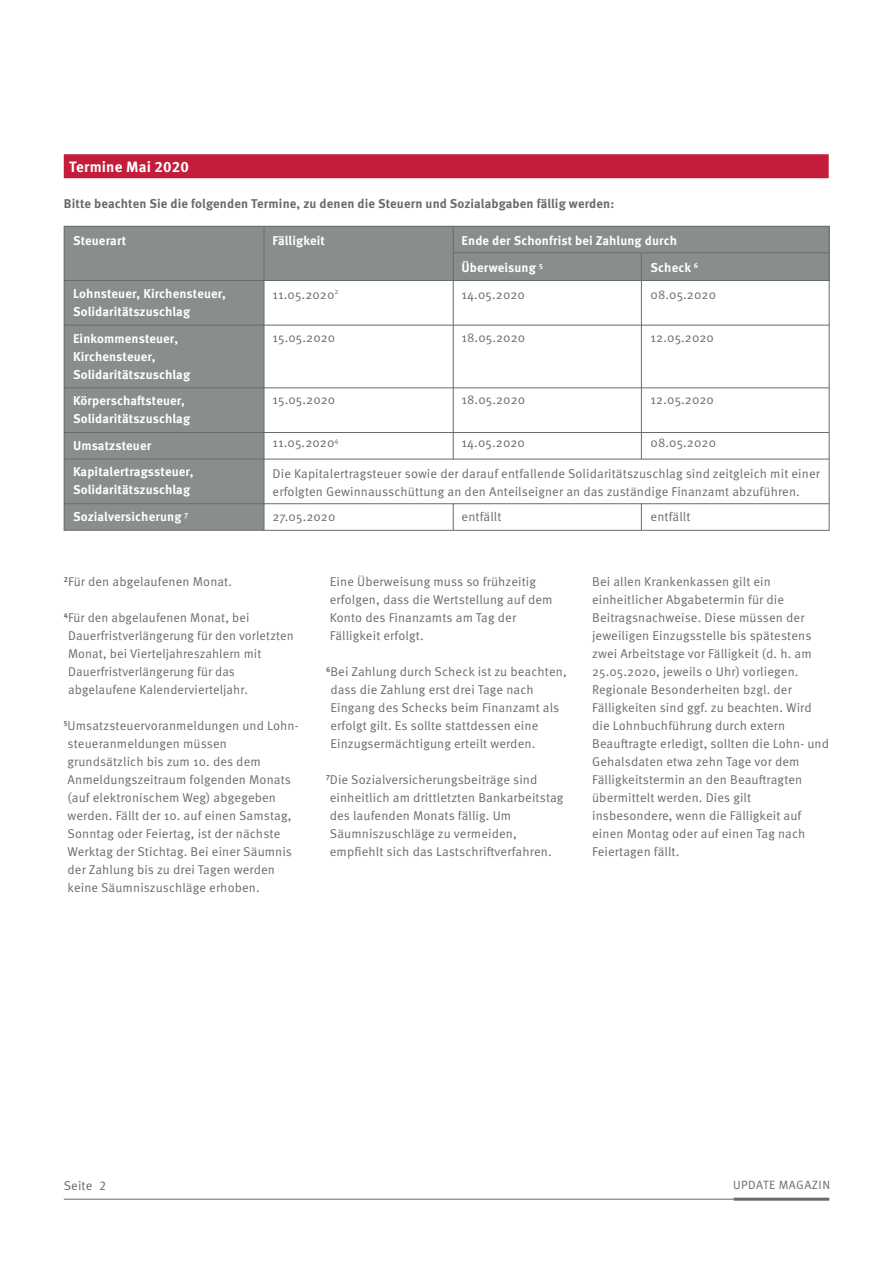
<style>
.page{position:relative;width:893px;height:1263px;background:#fff}
.page>*{position:absolute;margin:0;border:0;box-sizing:border-box;transform-origin:0 0}
.t1{font:700 15px "Meta Pro";letter-spacing:.01em;color:#fff}
.t2{font:12.75px/18px "Meta Pro";letter-spacing:.01em;color:#666c6c}
.t3{font:700 12.75px/18px "Meta Pro";letter-spacing:.01em;color:#fff}
.t4{font:700 12.75px "Meta Pro";letter-spacing:.01em;color:#666c6c}
.t5{font:12px "Meta Pro";letter-spacing:.04em;color:#666c6c}
</style>
<div class="page">
<hr style="left:64px;top:1199px;width:765px;height:1px;background:#666c6c">
<hr style="left:734px;top:1198px;width:95px;height:3px;background:#666c6c">
<div style="left:64px;top:280px;width:200px;height:250px;background:#898d8e"></div>
<div style="left:64px;top:226px;width:765px;height:54px;background:#898d8e"></div>
<div style="left:64px;top:154px;width:765px;height:24px;background:#c21e3c"></div>
<hr style="left:64px;top:226px;width:765px;height:1px;background:#666c6c">
<hr style="left:454px;top:252px;width:375px;height:1px;background:#666c6c">
<hr style="left:64px;top:280px;width:765px;height:1px;background:#666c6c">
<hr style="left:64px;top:325px;width:765px;height:1px;background:#666c6c">
<hr style="left:64px;top:387px;width:765px;height:1px;background:#666c6c">
<hr style="left:64px;top:432px;width:765px;height:1px;background:#666c6c">
<hr style="left:64px;top:459px;width:765px;height:1px;background:#666c6c">
<hr style="left:64px;top:503px;width:765px;height:1px;background:#666c6c">
<hr style="left:64px;top:530px;width:765px;height:1px;background:#666c6c">
<hr style="left:64px;top:226px;width:1px;height:305px;background:#666c6c">
<hr style="left:829px;top:226px;width:1px;height:305px;background:#666c6c">
<hr style="left:264px;top:226px;width:1px;height:305px;background:#666c6c">
<hr style="left:453px;top:226px;width:1px;height:233px;background:#666c6c">
<svg style="left:453px;top:503px;width:1px;height:27px"></svg>
<svg style="left:641px;top:503px;width:1px;height:27px"></svg>
<hr style="left:641px;top:253px;width:1px;height:206px;background:#666c6c">
<p class="t1" style="left:69px;top:155px;width:121px">Termine Mai 2020</p>
<p class="t4" style="left:64px;top:193px;width:552px">Bitte beachten Sie die folgenden Termine, zu denen die Steuern und Sozialabgaben fällig werden:</p>
<p class="t3" style="left:73px;top:231px;width:55px">Steuerart</p>
<p class="t3" style="left:273px;top:231px;width:54px">Fälligkeit</p>
<p class="t3" style="left:462px;top:226px;width:217px;line-height:27px">Ende der Schonfrist bei Zahlung durch<br>Überweisung <sup>5</sup></p>
<p class="t3" style="left:651px;top:258px;width:49px">Scheck <sup>6</sup></p>
<p class="t3" style="left:73px;top:284px;width:154px">Lohnsteuer, Kirchensteuer,<br>Solidaritätszuschlag</p>
<p class="t3" style="left:73px;top:329px;width:119px">Einkommensteuer,<br>Kirchensteuer,<br>Solidaritätszuschlag</p>
<p class="t3" style="left:73px;top:391px;width:119px">Körperschaftsteuer,<br>Solidaritätszuschlag</p>
<p class="t3" style="left:73px;top:431px;width:122px;line-height:26.5px">Umsatzsteuer<br>Kapitalertragssteuer,</p>
<p class="t3" style="left:73px;top:476px;width:119px;line-height:26.5px">Solidaritätszuschlag<br>Sozialversicherung <sup>7</sup></p>
<p class="t2" style="left:273px;top:284px;width:68px">11.05.2020<sup>2</sup></p>
<p class="t2" style="left:462px;top:284px;width:65px">14.05.2020</p>
<p class="t2" style="left:651px;top:284px;width:67px">08.05.2020</p>
<p class="t2" style="left:273px;top:328px;width:64px">15.05.2020</p>
<p class="t2" style="left:462px;top:328px;width:65px">18.05.2020</p>
<p class="t2" style="left:651px;top:328px;width:65px">12.05.2020</p>
<p class="t2" style="left:273px;top:390px;width:64px">15.05.2020</p>
<p class="t2" style="left:462px;top:390px;width:65px">18.05.2020</p>
<p class="t2" style="left:651px;top:390px;width:65px">12.05.2020</p>
<p class="t2" style="left:273px;top:433px;width:67px">11.05.2020<sup>4</sup></p>
<p class="t2" style="left:462px;top:433px;width:65px">14.05.2020</p>
<p class="t2" style="left:651px;top:433px;width:67px">08.05.2020</p>
<p class="t2" style="left:273px;top:464px;width:549px">Die Kapitalertragsteuer sowie der darauf entfallende Solidaritätszuschlag sind zeitgleich mit einer erfolgten Gewinnausschüttung an den Anteilseigner an das zuständige Finanzamt abzuführen.</p>
<p class="t2" style="left:273px;top:506px;width:64px">27.05.2020</p>
<p class="t2" style="left:462px;top:506px;width:41px">entfällt</p>
<p class="t2" style="left:651px;top:506px;width:41px">entfällt</p>
<p class="t2" style="left:64px;top:572px;width:170px"><sup>2</sup>Für den abgelaufenen Monat.</p>
<p class="t2" style="left:68px;top:608px;width:227px;text-indent:-4px"><sup>4</sup>Für den abgelaufenen Monat, bei Dauerfristverlängerung für den vorletzten Monat, bei Vierteljahreszahlern mit Dauerfristverlängerung für das abgelaufene Kalendervierteljahr.</p>
<p class="t2" style="left:64px;top:716px;width:236px"><sup>5</sup>Umsatzsteuervoranmeldungen und Lohn&shy;steueranmeldungen müssen grundsätzlich bis zum 10. des dem Anmeldungszeitraum folgenden Monats (auf elektronischem Weg) abgegeben werden. Fällt der 10. auf einen Samstag, Sonntag oder Feiertag, ist der nächste Werktag der Stichtag. Bei einer Säumnis der Zahlung bis zu drei Tagen werden keine Säumniszuschläge erhoben.</p>
<p class="t2" style="left:330px;top:572px;width:224px">Eine Überweisung muss so frühzeitig erfolgen, dass die Wertstellung auf dem<br>Konto des Finanzamts am Tag der<br>Fälligkeit erfolgt.</p>
<p class="t2" style="left:330px;top:662px;width:238px;text-indent:-4px"><sup>6</sup>Bei Zahlung durch Scheck ist zu beachten, dass die Zahlung erst drei Tage nach Eingang des Schecks beim Finanzamt als erfolgt gilt. Es sollte stattdessen eine Einzugsermächtigung erteilt werden.</p>
<p class="t2" style="left:330px;top:770px;width:235px;text-indent:-4px"><sup>7</sup>Die Sozialversicherungsbeiträge sind einheitlich am drittletzten Bankarbeitstag des laufenden Monats fällig. Um Säumniszuschläge zu vermeiden, empfiehlt sich das Lastschriftverfahren.</p>
<p class="t2" style="left:592px;top:572px;width:238px">Bei allen Krankenkassen gilt ein einheitlicher Abgabetermin für die Beitragsnachweise. Diese müssen der jeweiligen Einzugsstelle bis spätestens zwei Arbeitstage vor Fälligkeit (d. h. am 25.05.2020, jeweils 0 Uhr) vorliegen.<br>Regionale Besonderheiten bzgl. der Fälligkeiten sind ggf. zu beachten. Wird die Lohnbuchführung durch extern Beauftragte erledigt, sollten die Lohn- und Gehalsdaten etwa zehn Tage vor dem Fälligkeitstermin an den Beauftragten übermittelt werden. Dies gilt insbesondere, wenn die Fälligkeit auf einen Montag oder auf einen Tag nach Feiertagen fällt.</p>
<p class="t2" style="left:64px;top:1175px;width:44px">Seite 2</p>
<p class="t5" style="left:733px;top:1176px;width:98px">UPDATE MAGAZIN</p>
</div>
